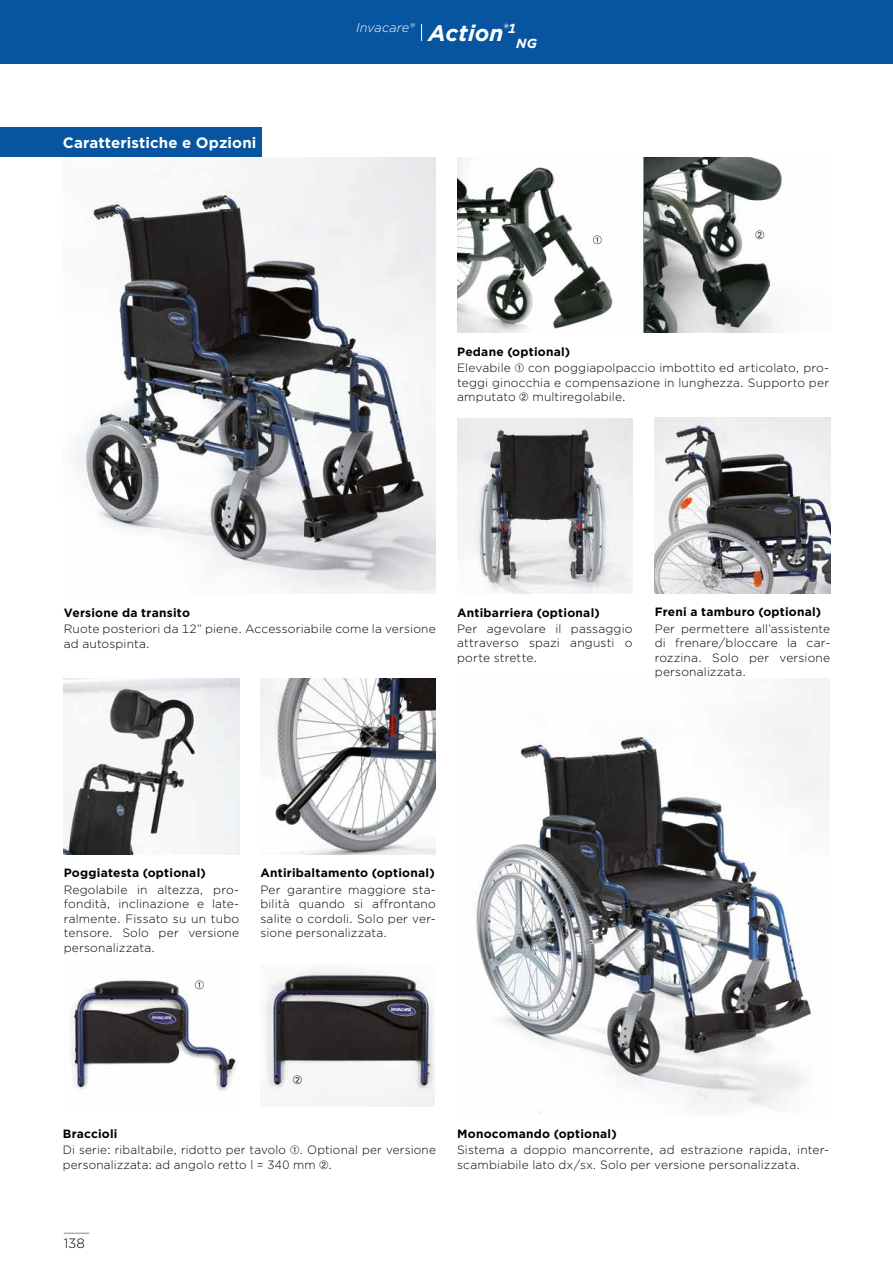
<style>
.page{position:relative;width:893px;height:1263px;background:#fff}
.page>*{position:absolute;margin:0;border:0;box-sizing:border-box;transform-origin:0 0}
.t1{font:700 15px "Gotham";letter-spacing:.01em;color:#fff}
.t2{font:300 13.5px "Gotham";color:#000}
.t3{font:italic 700 13.05px "Gotham";color:#fff}
.t4{font:italic 300 12.75px "Gotham";letter-spacing:.01em;color:#fff}
.t5{font:300 12px/14.4px "Gotham";letter-spacing:.015em;color:#000}
.t6{font:700 12px "Gotham";letter-spacing:.02em;color:#000}
.s1{font-weight:700;font-size:22.5px}
.s2{font-weight:700;font-size:13.05px}
.s3{font-weight:700}
</style>
<div class="page">
<img style="left:476px;top:679px;width:353px;height:434px">
<img style="left:64px;top:679px;width:175px;height:175px">
<div style="left:0;top:128px;width:262px;height:29px;background:#0755a0"></div>
<img style="left:655px;top:418px;width:175px;height:175px">
<hr style="left:892px;top:1022px;width:1px;height:30px;background:#0755a0">
<img style="left:79px;top:157px;width:357px;height:437px">
<div style="left:0;top:0;width:893px;height:64px;background:#0755a0"></div>
<img style="left:71px;top:980px;width:165px;height:113px">
<img style="left:265px;top:969px;width:170px;height:137px">
<img style="left:260px;top:679px;width:176px;height:175px">
<img style="left:457px;top:418px;width:175px;height:175px">
<img style="left:457px;top:157px;width:325px;height:176px">
<svg style="left:421px;top:24px;width:1px;height:17px"></svg>
<svg style="left:64px;top:1233px;width:25px;height:1px"></svg>
<svg style="left:195px;top:980px;width:9px;height:9px"></svg>
<svg style="left:293px;top:1076px;width:9px;height:8px"></svg>
<svg style="left:593px;top:235px;width:9px;height:9px"></svg>
<svg style="left:756px;top:231px;width:8px;height:9px"></svg>
<p class="t1" style="left:63px;top:133px;width:195px">Caratteristiche e Opzioni</p>
<p class="t4" style="left:356px;top:19px;width:162px">Invacare® <span class="s1">Action</span><span class="s2">®1</span></p>
<p class="t3" style="left:516px;top:35px;width:22px">NG</p>
<p class="t5" style="left:457px;top:343px;width:374px;line-height:16.5px"><span class="s3">Pedane (optional)<br></span>Elevabile ➀ con poggiapolpaccio imbottito ed articolato, pro-</p>
<p class="t5" style="left:457px;top:375px;width:374px">teggi ginocchia e compensazione in lunghezza. Supporto per amputato ➁ multiregolabile.</p>
<p class="t6" style="left:64px;top:604px;width:128px">Versione da transito</p>
<p class="t5" style="left:64px;top:621px;width:374px">Ruote posteriori da 12” piene. Accessoriabile come la versione ad autospinta.</p>
<p class="t6" style="left:457px;top:604px;width:144px">Antibarriera (optional)</p>
<p class="t5" style="left:457px;top:621px;width:177px;text-align:justify">Per agevolare il passaggio attraverso spazi angusti o porte strette.</p>
<p class="t6" style="left:655px;top:604px;width:168px">Freni a tamburo (optional)</p>
<p class="t5" style="left:655px;top:621px;width:177px;text-align:justify">Per permettere all’assistente di frenare/bloccare la car&shy;rozzina. Solo per versione personalizzata.</p>
<p class="t6" style="left:64px;top:865px;width:143px">Poggiatesta (optional)</p>
<p class="t5" style="left:64px;top:882px;width:177px;text-align:justify">Regolabile in altezza, pro&shy;fondità, inclinazione e late&shy;ralmente. Fissato su un tubo tensore. Solo per versione personalizzata.</p>
<p class="t6" style="left:260px;top:865px;width:176px">Antiribaltamento (optional)</p>
<p class="t5" style="left:260px;top:882px;width:177px;text-align:justify">Per garantire maggiore sta&shy;bilità quando si affrontano salite o cordoli. Solo per ver&shy;sione personalizzata.</p>
<p class="t5" style="left:63px;top:1125px;width:375px;line-height:16.5px"><span class="s3">Braccioli<br></span>Di serie: ribaltabile, ridotto per tavolo ➀. Optional per versione</p>
<p class="t5" style="left:63px;top:1157px;width:271px">personalizzata: ad angolo retto l = 340 mm ➁.</p>
<p class="t6" style="left:457px;top:1126px;width:161px">Monocomando (optional)</p>
<p class="t5" style="left:457px;top:1143px;width:374px">Sistema a doppio mancorrente, ad estrazione rapida, inter&shy;scambiabile lato dx/sx. Solo per versione personalizzata.</p>
<p class="t2" style="left:64px;top:1234px;width:23px">138</p>
</div>
